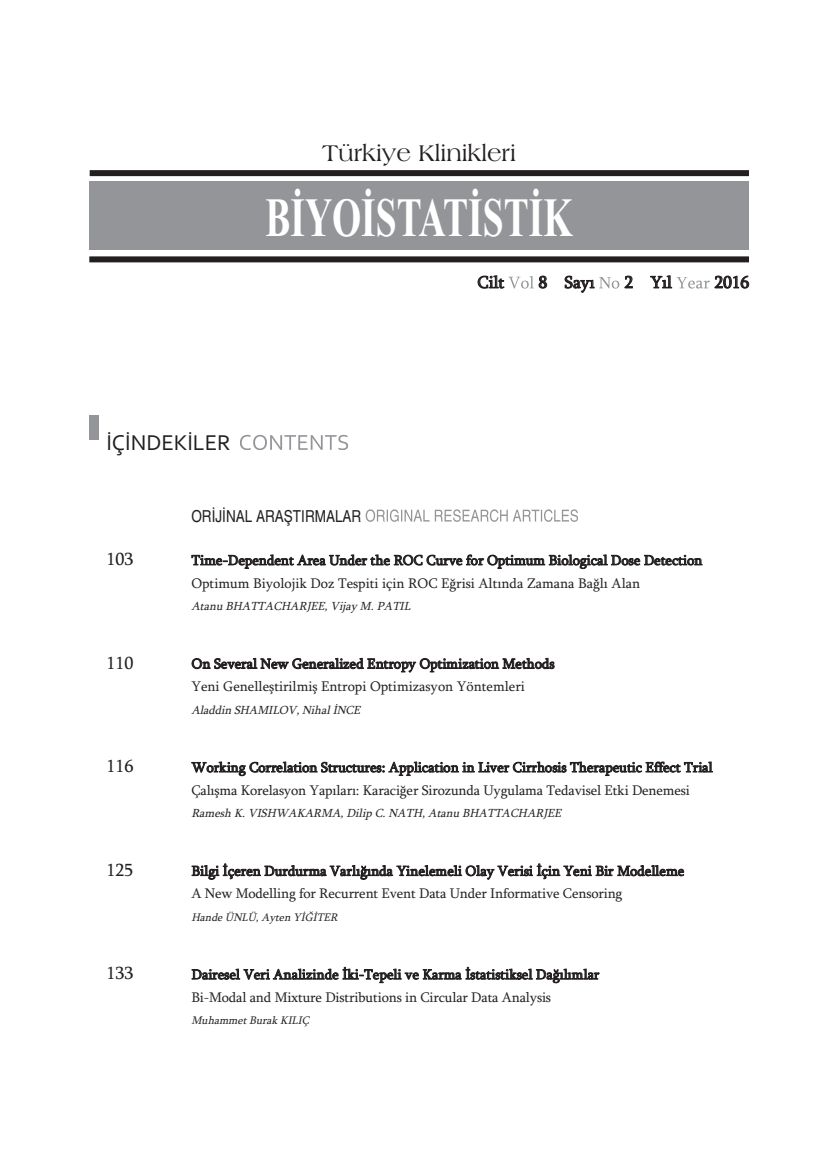
<style>
.page{position:relative;width:838px;height:1170px;background:#fff}
.page>*{position:absolute;margin:0;border:0;box-sizing:border-box;transform-origin:0 0}
.t1{font:700 55.35px "Times New Roman";color:#fff;scale:.68 1}
.t2{font:24px "Americana BT Roman";color:#231f20}
.t3{font:22.5px "Corbel";color:#231f20}
.t4{font:18px "Sylfaen";color:#231f20}
.t5{font:17.25px "Sylfaen";color:#231f20}
.t6{font:condensed 16.5px "Helvetica";color:#231f20}
.t7{font:14.25px/22.6px "Sylfaen";color:#231f20}
.t8{font:italic 12px "Sylfaen";color:#231f20}
.t9{font:italic 11.25px "Sylfaen";color:#231f20}
</style>
<div class="page">
<svg style="left:366px;top:509px;width:155px;height:13px"></svg>
<svg style="left:240px;top:435px;width:108px;height:15px"></svg>
<div style="left:89px;top:415px;width:10px;height:25px;background:#939598"></div>
<div style="left:89px;top:182px;width:659px;height:68px;background:#939598"></div>
<div style="left:90px;top:170px;width:659px;height:6px;background:#231f20"></div>
<div style="left:89px;top:256px;width:660px;height:6px;background:#231f20"></div>
<svg style="left:508px;top:276px;width:26px;height:12px"></svg>
<svg style="left:599px;top:277px;width:20px;height:11px"></svg>
<svg style="left:676px;top:277px;width:34px;height:11px"></svg>
<h2 class="t2" style="left:322px;top:138px;width:195px">Türkiye Klinikleri</h2>
<h1 class="t1" style="left:265px;top:184px;width:453px">BİYOİSTATİSTİK</h1>
<p class="t5" style="left:477px;top:272px;width:28px">Cilt</p>
<p class="t5" style="left:538px;top:272px;width:57px">8 Sayı</p>
<p class="t5" style="left:624px;top:272px;width:49px">2 Yıl</p>
<p class="t5" style="left:714px;top:272px;width:36px">2016</p>
<h3 class="t3" style="left:106px;top:429px;width:126px">İÇİNDEKİLER</h3>
<p class="t6" style="left:191px;top:506px;width:171px">ORİJİNAL ARAŞTIRMALAR</p>
<p class="t4" style="left:106px;top:548px;width:28px">103</p>
<p class="t7" style="left:191px;top:548px;width:512px">Time-Dependent Area Under the ROC Curve for Optimum Biological Dose Detection<br>Optimum Biyolojik Doz Tespiti için ROC Eğrisi Altında Zamana Bağlı Alan</p>
<p class="t8" style="left:191px;top:599px;width:224px">Atanu BHATTACHARJEE, Vĳay M. PATIL</p>
<p class="t4" style="left:106px;top:651px;width:28px">110</p>
<p class="t7" style="left:191px;top:652px;width:364px">On Several New Generalized Entropy Optimization Methods<br>Yeni Genelleştirilmiş Entropi Optimizasyon Yöntemleri</p>
<p class="t8" style="left:191px;top:702px;width:174px">Aladdin SHAMILOV, Nihal İNCE</p>
<p class="t4" style="left:106px;top:755px;width:28px">116</p>
<p class="t7" style="left:191px;top:755px;width:522px">Working Correlation Structures: Application in Liver Cirrhosis Therapeutic Effect Trial<br>Çalışma Korelasyon Yapıları: Karaciğer Sirozunda Uygulama Tedavisel Etki Denemesi</p>
<p class="t8" style="left:191px;top:806px;width:375px">Ramesh K. VISHWAKARMA, Dilip C. NATH, Atanu BHATTACHARJEE</p>
<p class="t4" style="left:106px;top:858px;width:28px">125</p>
<p class="t7" style="left:191px;top:859px;width:494px">Bilgi İçeren Durdurma Varlığında Yinelemeli Olay Verisi İçin Yeni Bir Modelleme<br>A New Modelling for Recurrent Event Data Under Informative Censoring</p>
<p class="t9" style="left:191px;top:910px;width:151px">Hande ÜNLÜ, Ayten YİĞİTER</p>
<p class="t4" style="left:106px;top:962px;width:28px">133</p>
<p class="t7" style="left:191px;top:962px;width:409px">Dairesel Veri Analizinde İki-Tepeli ve Karma İstatistiksel Dağılımlar<br>Bi-Modal and Mixture Distributions in Circular Data Analysis</p>
<p class="t9" style="left:191px;top:1013px;width:122px">Muhammet Burak KILIÇ</p>
</div>
